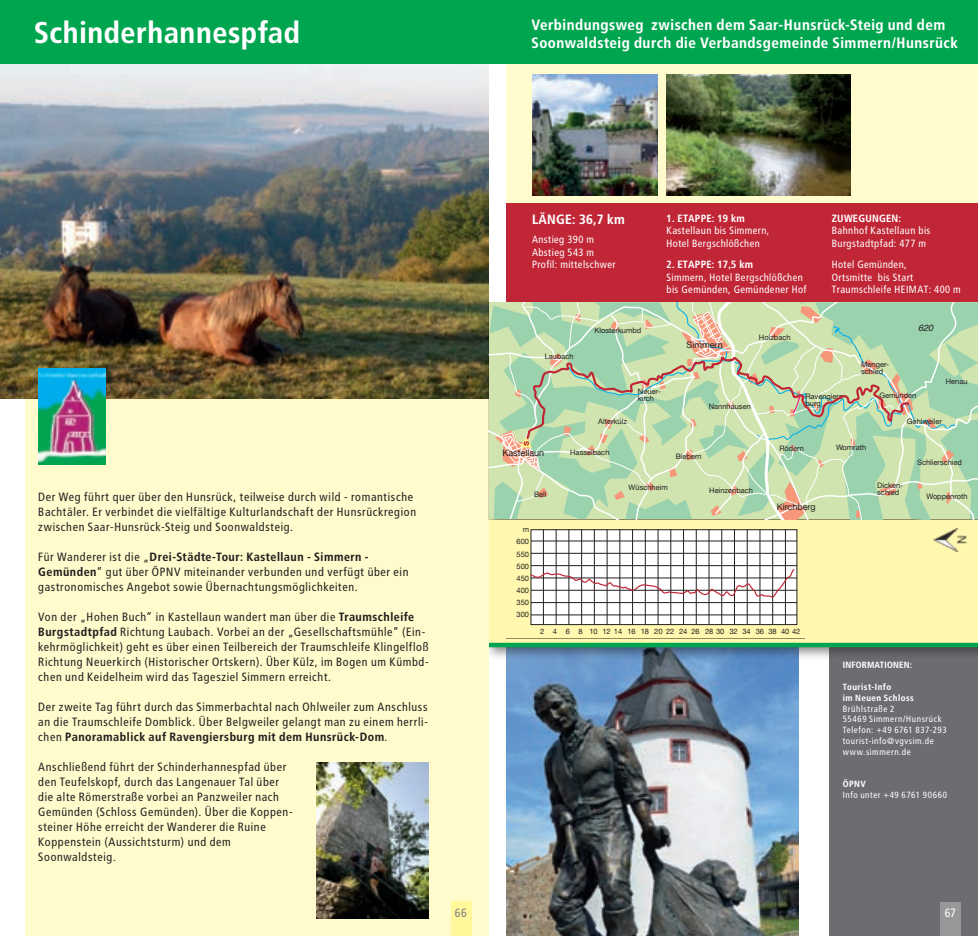
<style>
.page{position:relative;width:978px;height:936px;background:#fff}
.page>*{position:absolute;margin:0;border:0;box-sizing:border-box;transform-origin:0 0}
.t1{font:700 30px "Transit Back Neg";color:#fff}
.t2{font:700 15px/18px "Transit Back Neg";letter-spacing:.01em;color:#fff}
.t3{font:700 13.5px "Transit Back Neg";color:#fff}
.t4{font:12px/15px "Transit Back Neg";letter-spacing:.015em;color:#231f20}
.t5{font:12px "Transit Back Neg";color:#808285}
.t6{font:12px "Transit Back Neg";color:#fff}
.t7{font:10.5px/12.6px "Transit Back Neg";color:#fff}
.t8{font:700 10.5px "Transit Back Neg";color:#fff}
.t9{font:9px/10.8px "Transit Back Neg";letter-spacing:.025em;color:#fff}
.t10{font:700 9px/10.8px "Transit Back Neg";letter-spacing:.025em;color:#fff}
.t11{font:9px "Helvetica Neue";color:#231f20}
.t12{font:700 9px "Transit Back Neg";color:#fff}
.t13{font:italic 9px "Helvetica";color:#231f20}
.t14{font:7.5px/12.1px "Helvetica Neue";color:#231f20}
.s1{font-weight:700}
</style>
<div class="page">
<img style="left:506px;top:659px;width:292px;height:276px">
<div style="left:506px;top:52px;width:472px;height:301px;background:#fffbcc"></div>
<div style="left:829px;top:646px;width:149px;height:289px;background:#6c6d70"></div>
<div style="left:484px;top:301px;width:494px;height:358px;background:#231f20;opacity:.5"></div>
<div style="left:489px;top:302px;width:489px;height:340px;background:#fff8ae"></div>
<div style="left:26px;top:128px;width:463px;height:807px;background:#fffbcc"></div>
<img style="left:0;top:64px;width:489px;height:334px">
<div style="left:0;top:0;width:978px;height:64px;background:#00a54f"></div>
<div style="left:489px;top:642px;width:489px;height:5px;background:#00a54f"></div>
<img style="left:933px;top:529px;width:34px;height:22px">
<div style="left:506px;top:203px;width:472px;height:99px;background:#c02636"></div>
<svg style="left:533px;top:531px;width:262px;height:91px;background:#f4f4f4"></svg>
<div style="left:531px;top:529px;width:266px;height:95px;border:1px solid #231f20"></div>
<hr style="left:531px;top:614px;width:266px;height:1px;background:#231f20">
<hr style="left:531px;top:602px;width:266px;height:1px;background:#231f20">
<hr style="left:531px;top:590px;width:266px;height:1px;background:#231f20">
<hr style="left:531px;top:577px;width:266px;height:1px;background:#231f20">
<hr style="left:531px;top:565px;width:266px;height:1px;background:#231f20">
<hr style="left:531px;top:553px;width:266px;height:1px;background:#231f20">
<hr style="left:531px;top:540px;width:266px;height:1px;background:#231f20">
<hr style="left:543px;top:529px;width:1px;height:95px;background:#231f20">
<hr style="left:556px;top:529px;width:1px;height:95px;background:#231f20">
<hr style="left:569px;top:529px;width:1px;height:95px;background:#231f20">
<hr style="left:581px;top:529px;width:1px;height:95px;background:#231f20">
<hr style="left:594px;top:529px;width:1px;height:95px;background:#231f20">
<hr style="left:607px;top:529px;width:1px;height:95px;background:#231f20">
<hr style="left:620px;top:529px;width:1px;height:95px;background:#231f20">
<hr style="left:632px;top:529px;width:1px;height:95px;background:#231f20">
<hr style="left:645px;top:529px;width:1px;height:95px;background:#231f20">
<hr style="left:658px;top:529px;width:1px;height:95px;background:#231f20">
<hr style="left:671px;top:529px;width:1px;height:95px;background:#231f20">
<hr style="left:683px;top:529px;width:1px;height:95px;background:#231f20">
<hr style="left:696px;top:529px;width:1px;height:95px;background:#231f20">
<hr style="left:709px;top:529px;width:1px;height:95px;background:#231f20">
<hr style="left:721px;top:529px;width:1px;height:95px;background:#231f20">
<hr style="left:734px;top:529px;width:1px;height:95px;background:#231f20">
<hr style="left:747px;top:529px;width:1px;height:95px;background:#231f20">
<hr style="left:760px;top:529px;width:1px;height:95px;background:#231f20">
<hr style="left:772px;top:529px;width:1px;height:95px;background:#231f20">
<hr style="left:785px;top:529px;width:1px;height:95px;background:#231f20">
<svg style="left:530px;top:567px;width:266px;height:31px;background:#dfd7d8"></svg>
<img style="left:38px;top:368px;width:67px;height:96px">
<svg style="left:489px;top:302px;width:489px;height:217px;background:#bfd9af"></svg>
<img style="left:532px;top:75px;width:125px;height:121px">
<img style="left:317px;top:762px;width:112px;height:155px">
<img style="left:666px;top:75px;width:184px;height:121px">
<div style="left:451px;top:901px;width:20px;height:34px;background:#fff79a"></div>
<div style="left:940px;top:901px;width:21px;height:34px;background:#97989a"></div>
<h1 class="t1" style="left:34px;top:14px;width:268px">Schinderhannespfad</h1>
<p class="t2" style="left:531px;top:16px;width:428px">Verbindungsweg zwischen dem Saar-Hunsrück-Steig und dem<br>Soonwaldsteig durch die Verbandsgemeinde Simmern/Hunsrück</p>
<p class="t4" style="left:38px;top:489px;width:380px">Der Weg führt quer über den Hunsrück, teilweise durch wild - romantische<br>Bachtäler. Er verbindet die vielfältige Kulturlandschaft der Hunsrückregion zwischen Saar-Hunsrück-Steig und Soonwaldsteig.</p>
<p class="t4" style="left:38px;top:549px;width:372px">Für Wanderer ist die „<span class="s1">Drei-Städte-Tour: Kastellaun - Simmern -<br>Gemünden</span>“ gut über ÖPNV miteinander verbunden und verfügt über ein gastronomisches Angebot sowie Übernachtungsmöglichkeiten.</p>
<p class="t4" style="left:38px;top:609px;width:392px">Von der „Hohen Buch“ in Kastellaun wandert man über die <span class="s1">Traumschleife Burgstadtpfad</span> Richtung Laubach. Vorbei an der „Gesellschaftsmühle“ (Ein&shy;kehrmöglichkeit) geht es über einen Teilbereich der Traumschleife Klingelfloß Richtung Neuerkirch (Historischer Ortskern). Über Külz, im Bogen um Kümbd&shy;chen und Keidelheim wird das Tagesziel Simmern erreicht.</p>
<p class="t4" style="left:38px;top:699px;width:392px;text-align:justify">Der zweite Tag führt durch das Simmerbachtal nach Ohlweiler zum Anschluss an die Traumschleife Domblick. Über Belgweiler gelangt man zu einem herrli&shy;chen <span class="s1">Panoramablick auf Ravengiersburg mit dem Hunsrück-Dom</span>.</p>
<p class="t4" style="left:38px;top:759px;width:256px">Anschließend führt der Schinderhannespfad über den Teufelskopf, durch das Langenauer Tal über die alte Römerstraße vorbei an Panzweiler nach Gemünden (Schloss Gemünden). Über die Koppen&shy;steiner Höhe erreicht der Wanderer die Ruine Koppenstein (Aussichtsturm) und dem Soonwaldsteig.</p>
<p class="t3" style="left:532px;top:211px;width:95px">LÄNGE: 36,7 km</p>
<p class="t7" style="left:532px;top:233px;width:86px">Anstieg 390 m<br>Abstieg 543 m<br>Profil: mittelschwer</p>
<p class="t14" style="left:545px;top:351px;width:30px">Laubach</p>
<p class="t14" style="left:594px;top:324px;width:48px">Klosterkumbd</p>
<p class="t8" style="left:667px;top:212px;width:80px">1. ETAPPE: 19 km</p>
<p class="t7" style="left:667px;top:224px;width:105px">Kastellaun bis Simmern,<br>Hotel Bergschlößchen</p>
<p class="t8" style="left:667px;top:258px;width:88px">2. ETAPPE: 17,5 km</p>
<p class="t7" style="left:667px;top:271px;width:142px">Simmern, Hotel Bergschlößchen bis Gemünden, Gemündener Hof</p>
<p class="t11" style="left:687px;top:338px;width:38px">Simmern</p>
<p class="t14" style="left:759px;top:332px;width:33px">Holzbach</p>
<p class="t8" style="left:832px;top:212px;width:71px">ZUWEGUNGEN:</p>
<p class="t7" style="left:832px;top:224px;width:101px">Bahnhof Kastellaun bis<br>Burgstadtpfad: 477 m</p>
<p class="t7" style="left:832px;top:258px;width:131px">Hotel Gemünden,<br>Ortsmitte bis Start<br>Traumschleife HEIMAT: 400 m</p>
<p class="t13" style="left:918px;top:321px;width:16px">620</p>
<p class="t11" style="left:502px;top:446px;width:43px">Kastellaun</p>
<p class="t14" style="left:534px;top:489px;width:14px">Bell</p>
<p class="t14" style="left:516px;top:523px;width:14px;text-align:justify;text-indent:6px">m 600<br>550<br>500<br>450<br>400<br>350<br>300</p>
<p class="t14" style="left:598px;top:415px;width:30px">Alterkülz</p>
<p class="t14" style="left:638px;top:387px;width:24px;line-height:7.5px">Neuer&shy;kirch</p>
<p class="t14" style="left:709px;top:401px;width:44px">Nannhausen</p>
<p class="t14" style="left:805px;top:392px;width:42px;line-height:7.5px">Ravengiers&shy;burg</p>
<p class="t14" style="left:861px;top:361px;width:30px;line-height:7.5px">Menger&shy;schied</p>
<p class="t14" style="left:879px;top:389px;width:39px">Gemünden</p>
<p class="t14" style="left:907px;top:416px;width:37px">Gehlweiler</p>
<p class="t14" style="left:946px;top:376px;width:23px">Henau</p>
<p class="t14" style="left:570px;top:446px;width:41px">Hasselbach</p>
<p class="t14" style="left:676px;top:451px;width:28px">Biebern</p>
<p class="t14" style="left:779px;top:442px;width:26px">Rödern</p>
<p class="t14" style="left:836px;top:441px;width:32px">Womrath</p>
<p class="t14" style="left:917px;top:456px;width:46px">Schlierschied</p>
<p class="t14" style="left:629px;top:482px;width:41px">Wüschheim</p>
<p class="t14" style="left:709px;top:484px;width:45px">Heinzenbach</p>
<p class="t14" style="left:877px;top:482px;width:27px;line-height:7.5px">Dicken&shy;schied</p>
<p class="t14" style="left:926px;top:490px;width:43px">Woppenroth</p>
<p class="t11" style="left:777px;top:500px;width:40px">Kirchberg</p>
<p class="t14" style="left:540px;top:624px;width:262px">2 4 6 8 10 12 14 16 18 20 22 24 26 28 30 32 34 36 38 40 42</p>
<p class="t12" style="left:843px;top:659px;width:71px">INFORMATIONEN:</p>
<p class="t10" style="left:843px;top:681px;width:73px">Tourist-Info<br>im Neuen Schloss</p>
<p class="t9" style="left:843px;top:703px;width:106px">Brühlstraße 2<br>55469 Simmern/Hunsrück<br>Telefon: +49 6761 837-293 tourist-info@vgvsim.de www.simmern.de</p>
<p class="t10" style="left:843px;top:778px;width:25px">ÖPNV</p>
<p class="t9" style="left:843px;top:789px;width:106px">Info unter +49 6761 90660</p>
<p class="t5" style="left:455px;top:906px;width:14px">66</p>
<p class="t6" style="left:945px;top:906px;width:13px">67</p>
</div>
